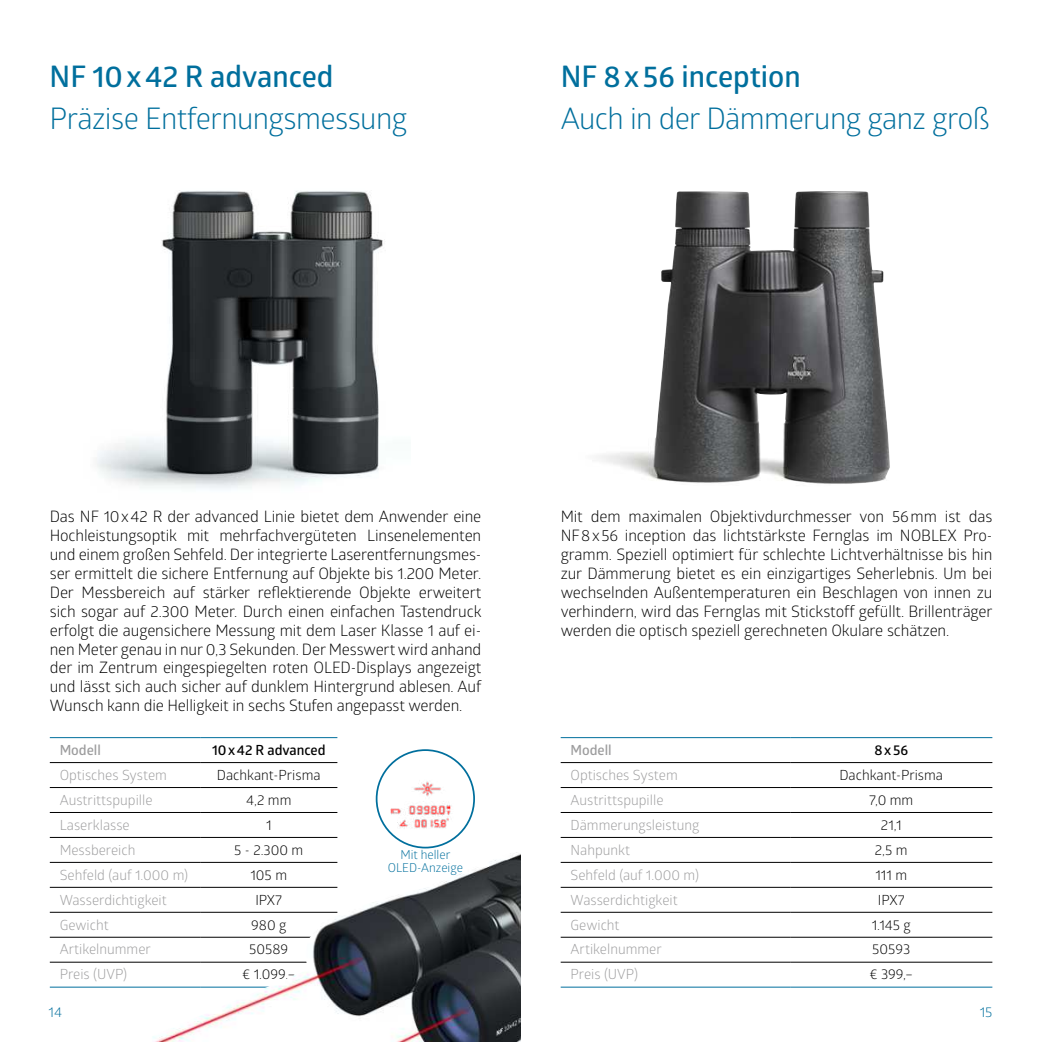
<style>
.page{position:relative;width:1042px;height:1042px;background:#fff}
.page>*{position:absolute;margin:0;border:0;box-sizing:border-box;transform-origin:0 0}
.t1{font:29.75px "Glober";letter-spacing:-.02em;color:#006f9d}
.t2{font:600 29.75px "Glober";color:#006f9d}
.t3{font:15.75px/18.9px "Glober";letter-spacing:-.01em;color:#000;text-align:justify}
.t4{font:14px "Glober";color:#9c9c9d}
.t5{font:14px "Glober";color:#000}
.t6{font:600 14px "Glober";color:#000}
.t7{font:600 14px "Glober";color:#9c9c9d}
.t8{font:14px "Glober";color:#006f9d}
.t9{font:12.25px/12.2px "Glober";color:#006f9d;text-align:center}
</style>
<div class="page">
<hr style="left:561px;top:737px;width:229px;height:1px;background:#006f9d">
<hr style="left:561px;top:762px;width:229px;height:1px;background:#000">
<hr style="left:561px;top:887px;width:229px;height:1px;background:#000">
<hr style="left:790px;top:887px;width:202px;height:1px;background:#000">
<hr style="left:561px;top:912px;width:229px;height:1px;background:#000">
<hr style="left:790px;top:912px;width:202px;height:1px;background:#000">
<hr style="left:790px;top:762px;width:202px;height:1px;background:#000">
<hr style="left:561px;top:787px;width:229px;height:1px;background:#000">
<hr style="left:790px;top:787px;width:202px;height:1px;background:#000">
<hr style="left:561px;top:812px;width:229px;height:1px;background:#000">
<hr style="left:790px;top:812px;width:202px;height:1px;background:#000">
<hr style="left:561px;top:837px;width:229px;height:1px;background:#000">
<hr style="left:790px;top:837px;width:202px;height:1px;background:#000">
<hr style="left:561px;top:862px;width:229px;height:1px;background:#000">
<hr style="left:790px;top:862px;width:202px;height:1px;background:#000">
<hr style="left:561px;top:937px;width:229px;height:1px;background:#000">
<hr style="left:790px;top:937px;width:202px;height:1px;background:#000">
<hr style="left:561px;top:962px;width:229px;height:1px;background:#000">
<hr style="left:790px;top:962px;width:202px;height:1px;background:#000">
<hr style="left:790px;top:737px;width:202px;height:1px;background:#006f9d">
<hr style="left:561px;top:986px;width:229px;height:1px;background:#006f9d">
<hr style="left:790px;top:986px;width:202px;height:1px;background:#006f9d">
<hr style="left:50px;top:737px;width:150px;height:1px;background:#006f9d">
<hr style="left:50px;top:762px;width:150px;height:1px;background:#000">
<hr style="left:50px;top:887px;width:150px;height:1px;background:#000">
<hr style="left:50px;top:912px;width:150px;height:1px;background:#000">
<hr style="left:200px;top:762px;width:137px;height:1px;background:#000">
<hr style="left:50px;top:787px;width:150px;height:1px;background:#000">
<hr style="left:200px;top:787px;width:137px;height:1px;background:#000">
<hr style="left:50px;top:812px;width:150px;height:1px;background:#000">
<hr style="left:200px;top:812px;width:137px;height:1px;background:#000">
<hr style="left:50px;top:837px;width:150px;height:1px;background:#000">
<hr style="left:200px;top:837px;width:137px;height:1px;background:#000">
<hr style="left:50px;top:862px;width:150px;height:1px;background:#000">
<hr style="left:50px;top:937px;width:150px;height:1px;background:#000">
<hr style="left:50px;top:962px;width:150px;height:1px;background:#000">
<hr style="left:200px;top:737px;width:137px;height:1px;background:#006f9d">
<hr style="left:50px;top:986px;width:150px;height:1px;background:#006f9d">
<img style="left:599px;top:191px;width:291px;height:293px">
<img style="left:96px;top:190px;width:287px;height:299px">
<img style="left:377px;top:750px;width:97px;height:97px;border-radius:49px">
<div style="left:376px;top:749px;width:99px;height:99px;border:2px solid #006f9d;border-radius:50%"></div>
<img style="left:138px;top:852px;width:383px;height:190px">
<h1 class="t2" style="left:50px;top:65px;width:285px">NF 10 x 42 R advanced</h1>
<h1 class="t1" style="left:50px;top:105px;width:359px">Präzise Entfernungsmessung</h1>
<h1 class="t2" style="left:561px;top:65px;width:242px">NF 8 x 56 inception</h1>
<h1 class="t1" style="left:561px;top:105px;width:431px">Auch in der Dämmerung ganz groß</h1>
<p class="t3" style="left:50px;top:508px;width:433px">Das NF 10 x 42 R der advanced Linie bietet dem Anwender eine Hochleistungsoptik mit mehrfachvergüteten Linsenelementen und einem großen Sehfeld. Der integrierte Laserentfernungsmes&shy;ser ermittelt die sichere Entfernung auf Objekte bis 1.200 Meter.<br>Der Messbereich auf stärker reflektierende Objekte erweitert sich sogar auf 2.300 Meter. Durch einen einfachen Tastendruck erfolgt die augensichere Messung mit dem Laser Klasse 1 auf ei&shy;nen Meter genau in nur 0,3 Sekunden. Der Messwert wird anhand der im Zentrum eingespiegelten roten OLED-Displays angezeigt und lässt sich auch sicher auf dunklem Hintergrund ablesen. Auf Wunsch kann die Helligkeit in sechs Stufen angepasst werden.</p>
<p class="t7" style="left:60px;top:744px;width:43px">Modell</p>
<p class="t6" style="left:212px;top:744px;width:115px">10 x 42 R advanced</p>
<p class="t4" style="left:60px;top:768px;width:109px">Optisches System</p>
<p class="t5" style="left:217px;top:768px;width:105px">Dachkant-Prisma</p>
<p class="t4" style="left:60px;top:793px;width:94px">Austrittspupille</p>
<p class="t5" style="left:246px;top:793px;width:47px">4,2 mm</p>
<p class="t4" style="left:60px;top:818px;width:72px">Laserklasse</p>
<p class="t5" style="left:266px;top:818px;width:7px">1</p>
<p class="t4" style="left:60px;top:843px;width:77px">Messbereich</p>
<p class="t5" style="left:234px;top:843px;width:71px">5 - 2.300 m</p>
<p class="t4" style="left:60px;top:868px;width:130px">Sehfeld (auf 1.000 m)</p>
<p class="t5" style="left:250px;top:868px;width:38px">105 m</p>
<p class="t4" style="left:60px;top:893px;width:109px">Wasserdichtigkeit</p>
<p class="t5" style="left:255px;top:893px;width:28px">IPX7</p>
<p class="t4" style="left:60px;top:918px;width:50px">Gewicht</p>
<p class="t5" style="left:251px;top:918px;width:37px">980 g</p>
<p class="t4" style="left:60px;top:943px;width:93px">Artikelnummer</p>
<p class="t5" style="left:249px;top:943px;width:41px">50589</p>
<p class="t4" style="left:60px;top:968px;width:69px">Preis (UVP)</p>
<p class="t5" style="left:242px;top:968px;width:55px">€ 1.099,–</p>
<p class="t9" style="left:388px;top:849px;width:77px">Mit heller<br>OLED-Anzeige</p>
<p class="t3" style="left:561px;top:508px;width:433px">Mit dem maximalen Objektivdurchmesser von 56 mm ist das NF 8 x 56 inception das lichtstärkste Fernglas im NOBLEX Pro&shy;gramm. Speziell optimiert für schlechte Lichtverhältnisse bis hin zur Dämmerung bietet es ein einzigartiges Seherlebnis. Um bei wechselnden Außentemperaturen ein Beschlagen von innen zu verhindern, wird das Fernglas mit Stickstoff gefüllt. Brillenträger werden die optisch speziell gerechneten Okulare schätzen.</p>
<p class="t7" style="left:570px;top:744px;width:43px">Modell</p>
<p class="t6" style="left:874px;top:744px;width:35px">8 x 56</p>
<p class="t4" style="left:570px;top:768px;width:109px">Optisches System</p>
<p class="t5" style="left:839px;top:768px;width:105px">Dachkant-Prisma</p>
<p class="t4" style="left:570px;top:793px;width:94px">Austrittspupille</p>
<p class="t5" style="left:869px;top:793px;width:46px">7,0 mm</p>
<p class="t4" style="left:570px;top:818px;width:130px">Dämmerungsleistung</p>
<p class="t5" style="left:881px;top:818px;width:22px">21,1</p>
<p class="t4" style="left:570px;top:843px;width:61px">Nahpunkt</p>
<p class="t5" style="left:875px;top:843px;width:34px">2,5 m</p>
<p class="t4" style="left:570px;top:868px;width:130px">Sehfeld (auf 1.000 m)</p>
<p class="t5" style="left:875px;top:868px;width:33px">111 m</p>
<p class="t4" style="left:570px;top:893px;width:109px">Wasserdichtigkeit</p>
<p class="t5" style="left:878px;top:893px;width:28px">IPX7</p>
<p class="t4" style="left:570px;top:918px;width:50px">Gewicht</p>
<p class="t5" style="left:871px;top:918px;width:41px">1.145 g</p>
<p class="t4" style="left:570px;top:943px;width:93px">Artikelnummer</p>
<p class="t5" style="left:872px;top:943px;width:39px">50593</p>
<p class="t4" style="left:570px;top:968px;width:69px">Preis (UVP)</p>
<p class="t5" style="left:869px;top:968px;width:45px">€ 399,–</p>
<p class="t8" style="left:49px;top:1006px;width:15px">14</p>
<p class="t8" style="left:980px;top:1006px;width:14px">15</p>
</div>
